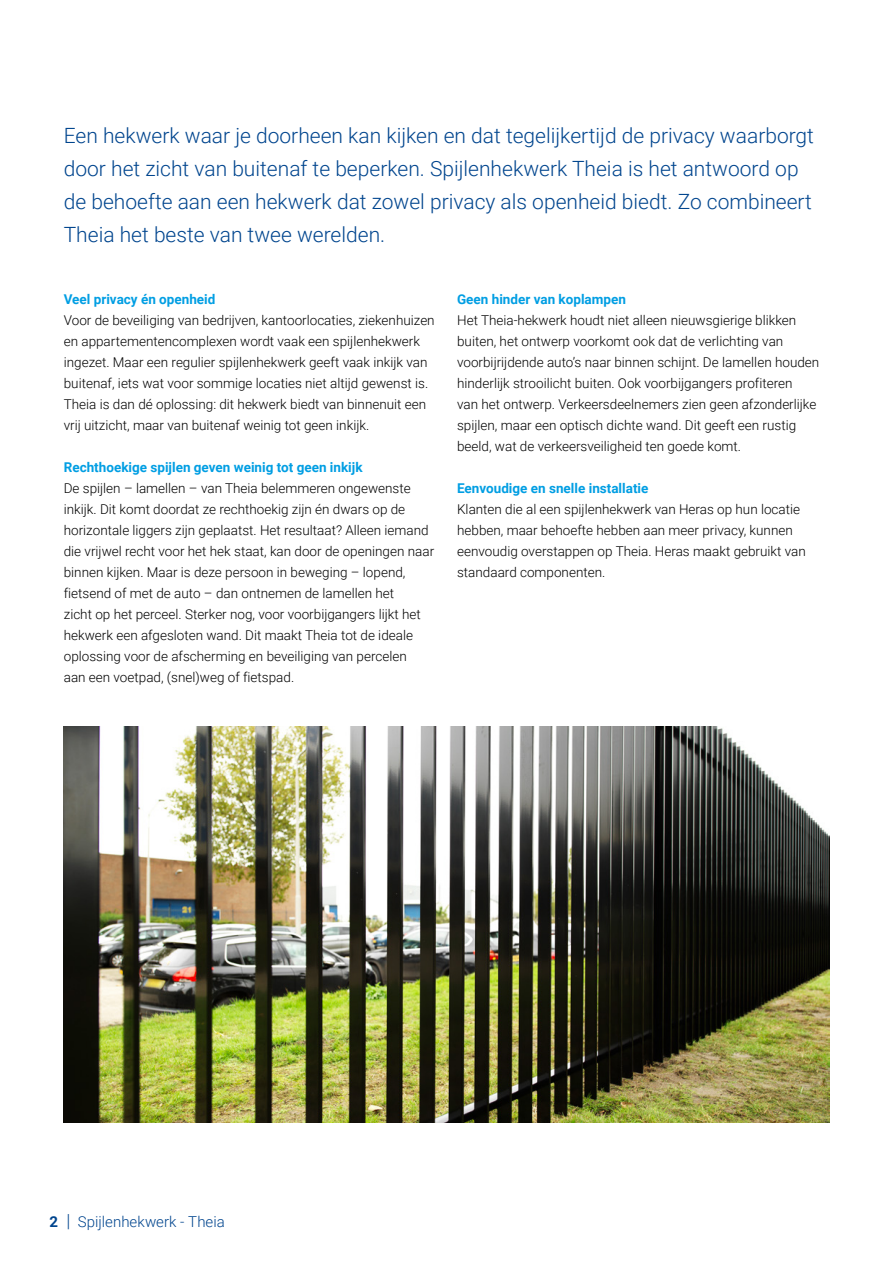
<style>
.page{position:relative;width:893px;height:1263px;background:#fff}
.page>*{position:absolute;margin:0;border:0;box-sizing:border-box;transform-origin:0 0}
.t1{font:300 21px/33px "Roboto";color:#00458e}
.t2{font:300 15px "Roboto";letter-spacing:.005em;color:#00458e}
.t3{font:300 13.5px/21px "Roboto";color:#000}
.t4{font:700 13.5px "Roboto";color:#009ee3}
.s1{font-weight:700}
.s2{font-size:18px}
</style>
<div class="page">
<img style="left:64px;top:726px;width:765px;height:397px">
<p class="t1" style="left:64px;top:119px;width:752px">Een hekwerk waar je doorheen kan kijken en dat tegelijkertijd de privacy waarborgt door het zicht van buitenaf te beperken. Spijlenhekwerk Theia is het antwoord op de behoefte aan een hekwerk dat zowel privacy als openheid biedt. Zo combineert Theia het beste van twee werelden.</p>
<p class="t4" style="left:64px;top:289px;width:153px">Veel privacy én openheid</p>
<p class="t3" style="left:64px;top:309px;width:372px">Voor de beveiliging van bedrijven, kantoorlocaties, ziekenhuizen en appartementencomplexen wordt vaak een spijlenhekwerk ingezet. Maar een regulier spijlenhekwerk geeft vaak inkijk van buitenaf, iets wat voor sommige locaties niet altijd gewenst is.<br>Theia is dan dé oplossing: dit hekwerk biedt van binnenuit een vrij uitzicht, maar van buitenaf weinig tot geen inkijk.</p>
<p class="t4" style="left:64px;top:457px;width:300px">Rechthoekige spijlen geven weinig tot geen inkijk</p>
<p class="t3" style="left:64px;top:477px;width:372px">De spijlen – lamellen – van Theia belemmeren ongewenste inkijk. Dit komt doordat ze rechthoekig zijn én dwars op de horizontale liggers zijn geplaatst. Het resultaat? Alleen iemand die vrijwel recht voor het hek staat, kan door de openingen naar binnen kijken. Maar is deze persoon in beweging – lopend, fietsend of met de auto – dan ontnemen de lamellen het<br>zicht op het perceel. Sterker nog, voor voorbijgangers lijkt het hekwerk een afgesloten wand. Dit maakt Theia tot de ideale oplossing voor de afscherming en beveiliging van percelen<br>aan een voetpad, (snel)weg of fietspad.</p>
<p class="t4" style="left:457px;top:289px;width:170px">Geen hinder van koplampen</p>
<p class="t3" style="left:457px;top:309px;width:364px">Het Theia-hekwerk houdt niet alleen nieuwsgierige blikken buiten, het ontwerp voorkomt ook dat de verlichting van voorbijrijdende auto’s naar binnen schijnt. De lamellen houden hinderlijk strooilicht buiten. Ook voorbijgangers profiteren<br>van het ontwerp. Verkeersdeelnemers zien geen afzonderlijke spijlen, maar een optisch dichte wand. Dit geeft een rustig beeld, wat de verkeersveiligheid ten goede komt.</p>
<p class="t4" style="left:457px;top:478px;width:193px">Eenvoudige en snelle installatie</p>
<p class="t3" style="left:457px;top:498px;width:350px">Klanten die al een spijlenhekwerk van Heras op hun locatie hebben, maar behoefte hebben aan meer privacy, kunnen eenvoudig overstappen op Theia. Heras maakt gebruikt van standaard componenten.</p>
<p class="t2" style="left:50px;top:1211px;width:177px"><span class="s1">2</span> <span class="s2">|</span> Spijlenhekwerk - Theia</p>
</div>
